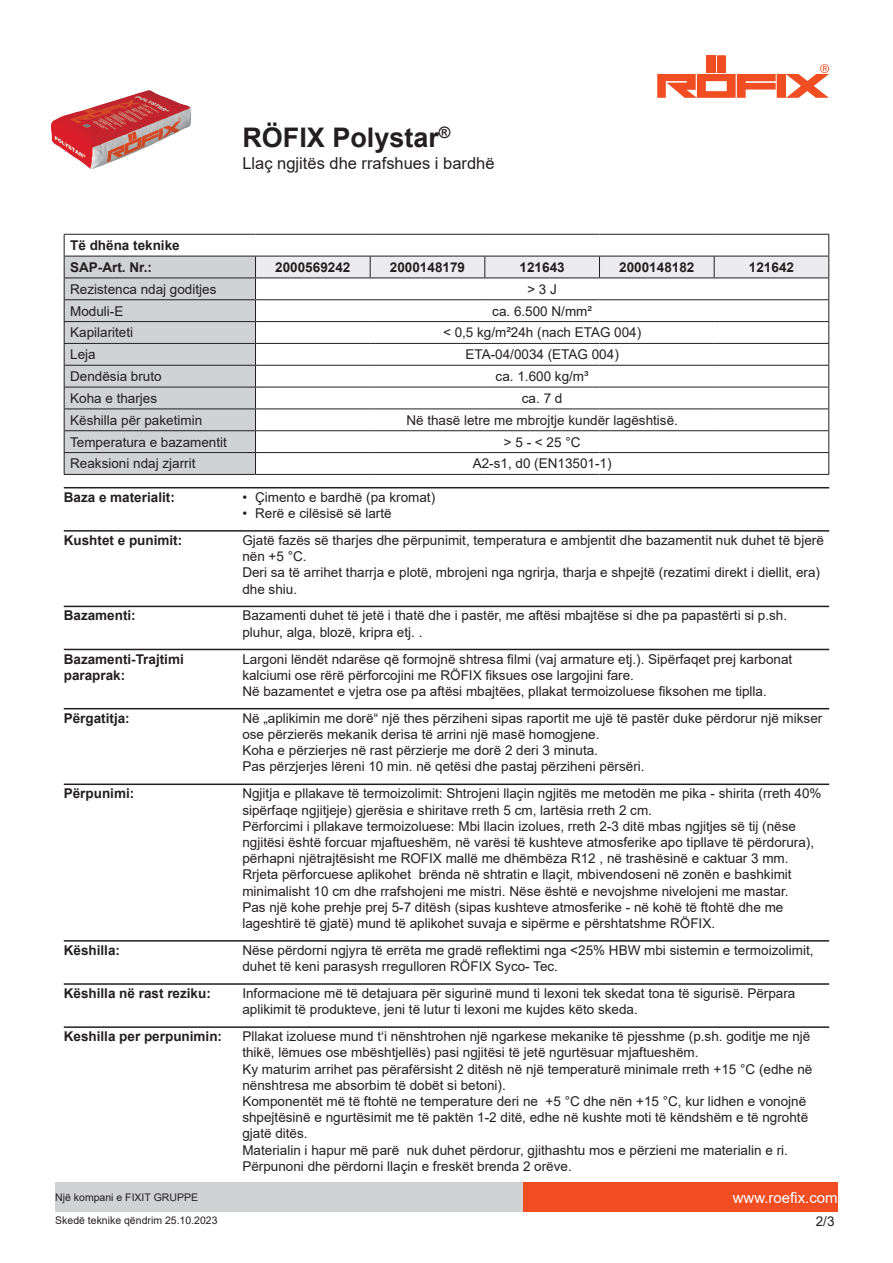
<style>
.page{position:relative;width:893px;height:1263px;background:#fff}
.page>*{position:absolute;margin:0;border:0;box-sizing:border-box;transform-origin:0 0}
.t1{font:700 27px "Arial";color:#231f20}
.t2{font:16.5px "Arial";color:#231f20}
.t3{font:15px "Arial";color:#fff}
.t4{font:13.5px/16.2px "Arial";color:#231f20}
.t5{font:700 13.5px/21.9px "Arial";color:#231f20}
.t6{font:10.5px "Arial";color:#231f20}
</style>
<div class="page">
<img style="left:51px;top:90px;width:140px;height:79px">
<div style="left:717px;top:55px;width:9px;height:18px;background:#f04d22"></div>
<div style="left:707px;top:55px;width:9px;height:18px;background:#f04d22"></div>
<svg style="left:657px;top:64px;width:172px;height:34px"></svg>
<div style="left:523px;top:1182px;width:315px;height:30px;background:#f04d22"></div>
<div style="left:55px;top:1182px;width:468px;height:30px;background:#d1d2d4"></div>
<hr style="left:64px;top:234px;width:191px;height:1px;background:#231f20">
<hr style="left:255px;top:234px;width:115px;height:1px;background:#231f20">
<hr style="left:370px;top:234px;width:115px;height:1px;background:#231f20">
<hr style="left:485px;top:234px;width:114px;height:1px;background:#231f20">
<hr style="left:599px;top:234px;width:115px;height:1px;background:#231f20">
<hr style="left:714px;top:234px;width:115px;height:1px;background:#231f20">
<svg style="left:64px;top:235px;width:765px;height:239px"></svg>
<hr style="left:64px;top:474px;width:191px;height:1px;background:#231f20">
<hr style="left:255px;top:474px;width:115px;height:1px;background:#231f20">
<hr style="left:370px;top:474px;width:115px;height:1px;background:#231f20">
<hr style="left:485px;top:474px;width:114px;height:1px;background:#231f20">
<hr style="left:599px;top:474px;width:115px;height:1px;background:#231f20">
<hr style="left:714px;top:474px;width:115px;height:1px;background:#231f20">
<hr style="left:64px;top:487px;width:765px;height:1px;background:#231f20">
<hr style="left:64px;top:530px;width:765px;height:2px;background:#231f20">
<hr style="left:64px;top:606px;width:765px;height:1px;background:#231f20">
<hr style="left:64px;top:649px;width:765px;height:1px;background:#231f20">
<hr style="left:64px;top:708px;width:765px;height:1px;background:#231f20">
<hr style="left:64px;top:783px;width:765px;height:2px;background:#231f20">
<hr style="left:64px;top:940px;width:765px;height:1px;background:#231f20">
<hr style="left:64px;top:983px;width:765px;height:2px;background:#231f20">
<hr style="left:64px;top:1026px;width:765px;height:2px;background:#231f20">
<p class="t5" style="left:70px;top:235px;width:111px">Të dhëna teknike<br>SAP-Art. Nr.:</p>
<h1 class="t1" style="left:242px;top:119px;width:210px">RÖFIX Polystar<sup>®</sup></h1>
<p class="t2" style="left:242px;top:152px;width:254px">Llaç ngjitës dhe rrafshues i bardhë</p>
<p class="t5" style="left:275px;top:256px;width:77px">2000569242</p>
<p class="t5" style="left:390px;top:256px;width:77px">2000148179</p>
<p class="t5" style="left:520px;top:256px;width:47px">121643</p>
<p class="t5" style="left:619px;top:256px;width:77px">2000148182</p>
<p class="t5" style="left:749px;top:256px;width:47px">121642</p>
<p class="t4" style="left:70px;top:281px;width:148px">Rezistenca ndaj goditjes</p>
<p class="t4" style="left:527px;top:281px;width:31px">&gt; 3 J</p>
<p class="t4" style="left:70px;top:303px;width:55px">Moduli-E</p>
<p class="t4" style="left:492px;top:303px;width:101px">ca. 6.500 N/mm²</p>
<p class="t4" style="left:70px;top:324px;width:65px">Kapilariteti</p>
<p class="t4" style="left:443px;top:324px;width:200px">&lt; 0,5 kg/m²24h (nach ETAG 004)</p>
<p class="t4" style="left:70px;top:346px;width:27px">Leja</p>
<p class="t4" style="left:465px;top:346px;width:155px">ETA-04/0034 (ETAG 004)</p>
<p class="t4" style="left:70px;top:368px;width:93px">Dendësia bruto</p>
<p class="t4" style="left:496px;top:368px;width:95px">ca. 1.600 kg/m³</p>
<p class="t4" style="left:70px;top:390px;width:89px">Koha e tharjes</p>
<p class="t4" style="left:522px;top:390px;width:42px">ca. 7 d</p>
<p class="t4" style="left:70px;top:412px;width:134px">Këshilla për paketimin</p>
<p class="t4" style="left:406px;top:412px;width:273px">Në thasë letre me mbrojtje kundër lagështisë.</p>
<p class="t4" style="left:70px;top:434px;width:158px">Temperatura e bazamentit</p>
<p class="t4" style="left:504px;top:434px;width:78px">&gt; 5 - &lt; 25 °C</p>
<p class="t4" style="left:70px;top:455px;width:127px">Reaksioni ndaj zjarrit</p>
<p class="t4" style="left:473px;top:455px;width:140px">A2-s1, d0 (EN13501-1)</p>
<p class="t5" style="left:64px;top:486px;width:113px">Baza e materialit:</p>
<p class="t4" style="left:242px;top:489px;width:194px">• Çimento e bardhë (pa kromat)</p>
<p class="t4" style="left:242px;top:505px;width:151px">• Rerë e cilësisë së lartë</p>
<p class="t5" style="left:64px;top:529px;width:120px">Kushtet e punimit:</p>
<p class="t4" style="left:242px;top:532px;width:583px">Gjatë fazës së tharjes dhe përpunimit, temperatura e ambjentit dhe bazamentit nuk duhet të bjerë nën +5 °C.<br>Deri sa të arrihet tharrja e plotë, mbrojeni nga ngrirja, tharja e shpejtë (rezatimi direkt i diellit, era) dhe shiu.</p>
<p class="t5" style="left:64px;top:605px;width:74px">Bazamenti:</p>
<p class="t4" style="left:242px;top:607px;width:546px">Bazamenti duhet të jetë i thatë dhe i pastër, me aftësi mbajtëse si dhe pa papastërti si p.sh. pluhur, alga, blozë, kripra etj. .</p>
<p class="t5" style="left:64px;top:651px;width:122px;line-height:16.2px">Bazamenti-Trajtimi paraprak:</p>
<p class="t4" style="left:242px;top:651px;width:551px">Largoni lëndët ndarëse që formojnë shtresa filmi (vaj armature etj.). Sipërfaqet prej karbonat kalciumi ose rërë përforcojini me RÖFIX fiksues ose largojini fare.<br>Në bazamentet e vjetra ose pa aftësi mbajtëes, pllakat termoizoluese fiksohen me tiplla.</p>
<p class="t5" style="left:64px;top:707px;width:68px">Përgatitja:</p>
<p class="t4" style="left:242px;top:710px;width:581px">Në „aplikimin me dorë“ një thes përziheni sipas raportit me ujë të pastër duke përdorur një mikser ose përzierës mekanik derisa të arrini një masë homogjene.<br>Koha e përzierjes në rast përzierje me dorë 2 deri 3 minuta.<br>Pas përzjerjes lëreni 10 min. në qetësi dhe pastaj përziheni përsëri.</p>
<p class="t5" style="left:64px;top:783px;width:72px">Përpunimi:</p>
<p class="t4" style="left:242px;top:785px;width:581px">Ngjitja e pllakave të termoizolimit: Shtrojeni llaçin ngjitës me metodën me pika - shirita (rreth 40% sipërfaqe ngjitjeje) gjerësia e shiritave rreth 5 cm, lartësia rreth 2 cm.<br>Përforcimi i pllakave termoizoluese: Mbi llacin izolues, rreth 2-3 ditë mbas ngjitjes së tij (nëse ngjitësi është forcuar mjaftueshëm, në varësi të kushteve atmosferike apo tipllave të përdorura), përhapni njëtrajtësisht me ROFIX mallë me dhëmbëza R12 , në trashësinë e caktuar 3 mm.<br>Rrjeta përforcuese aplikohet brënda në shtratin e llaçit, mbivendoseni në zonën e bashkimit minimalisht 10 cm dhe rrafshojeni me mistri. Nëse është e nevojshme nivelojeni me mastar.<br>Pas një kohe prehje prej 5-7 ditësh (sipas kushteve atmosferike - në kohë të ftohtë dhe me lageshtirë të gjatë) mund të aplikohet suvaja e sipërme e përshtatshme RÖFIX.</p>
<p class="t5" style="left:64px;top:939px;width:58px">Këshilla:</p>
<p class="t4" style="left:242px;top:942px;width:573px">Nëse përdorni ngjyra të errëta me gradë reflektimi nga &lt;25% HBW mbi sistemin e termoizolimit, duhet të keni parasysh rregulloren RÖFIX Syco- Tec.</p>
<p class="t5" style="left:64px;top:982px;width:149px">Këshilla në rast reziku:</p>
<p class="t4" style="left:242px;top:985px;width:555px">Informacione më të detajuara për sigurinë mund ti lexoni tek skedat tona të sigurisë. Përpara aplikimit të produkteve, jeni të lutur ti lexoni me kujdes këto skeda.</p>
<p class="t5" style="left:64px;top:1026px;width:160px">Keshilla per perpunimin:</p>
<p class="t4" style="left:242px;top:1028px;width:571px">Pllakat izoluese mund t‘i nënshtrohen një ngarkese mekanike të pjesshme (p.sh. goditje me një thikë, lëmues ose mbështjellës) pasi ngjitësi të jetë ngurtësuar mjaftueshëm.<br>Ky maturim arrihet pas përafërsisht 2 ditësh në një temperaturë minimale rreth +15 °C (edhe në nënshtresa me absorbim të dobët si betoni).<br>Komponentët më të ftohtë ne temperature deri ne +5 °C dhe nën +15 °C, kur lidhen e vonojnë shpejtësinë e ngurtësimit me të paktën 1-2 ditë, edhe në kushte moti të këndshëm e të ngrohtë gjatë ditës.<br>Materialin i hapur më parë nuk duhet përdorur, gjithashtu mos e përzieni me materialin e ri.<br>Përpunoni dhe përdorni llaçin e freskët brenda 2 orëve.</p>
<p class="t6" style="left:55px;top:1190px;width:144px">Një kompani e FIXIT GRUPPE</p>
<p class="t3" style="left:733px;top:1187px;width:107px">www.roefix.com</p>
<p class="t6" style="left:55px;top:1213px;width:164px">Skedë teknike qëndrim 25.10.2023</p>
<p class="t4" style="left:816px;top:1213px;width:20px">2/3</p>
</div>
